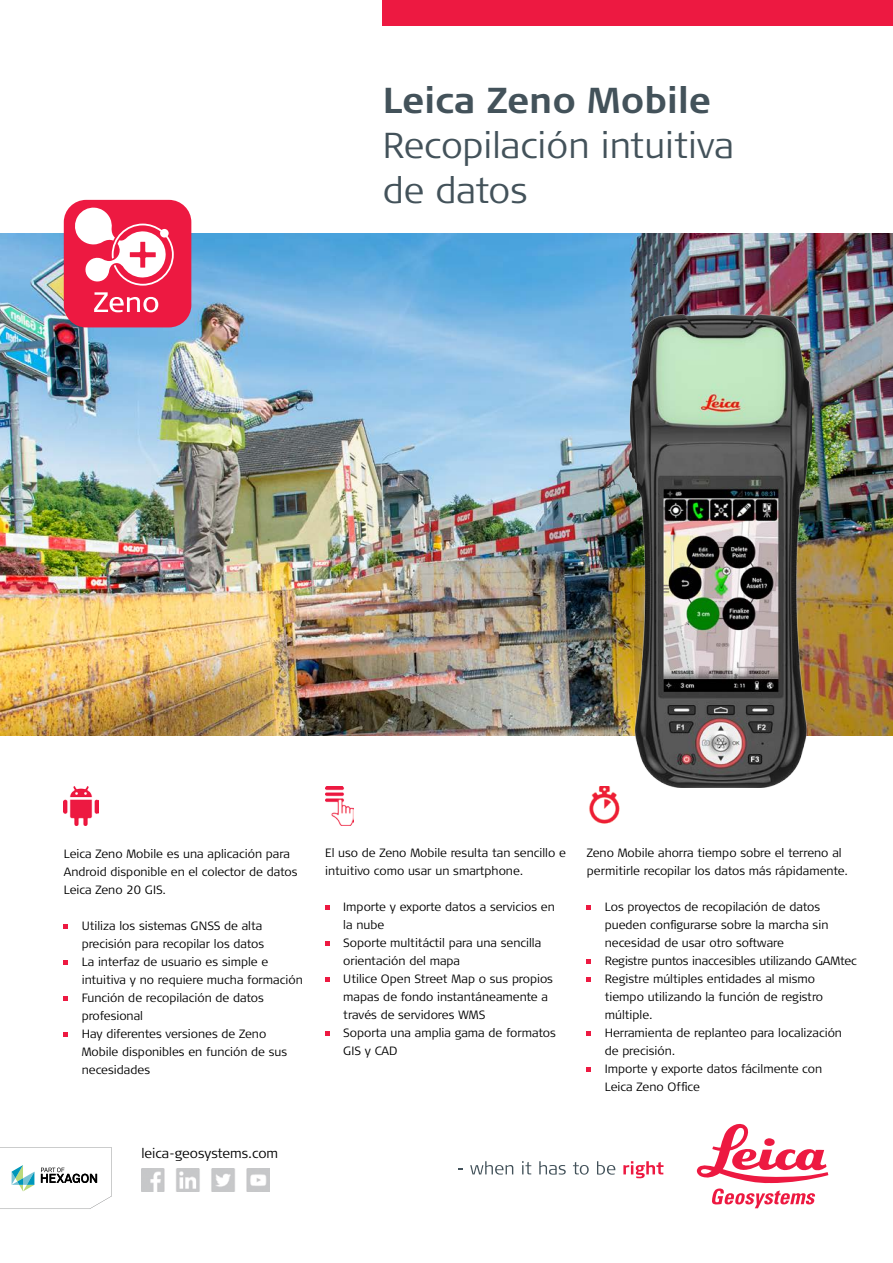
<style>
.page{position:relative;width:893px;height:1263px;background:#fff}
.page>*{position:absolute;margin:0;border:0;box-sizing:border-box;transform-origin:0 0}
.t1{font:300 36px/45px "Signa Column";color:#43525a}
.t2{font:700 36px "Signa Column";color:#43525a}
.t3{font:300 13.5px "Signa Column";color:#000}
.t4{font:300 12px/18px "Signa Column";color:#000}
</style>
<div class="page">
<div style="left:383px;top:0;width:510px;height:26px;background:#ed1941"></div>
<svg style="left:587px;top:905px;width:4px;height:5px"></svg>
<svg style="left:587px;top:959px;width:4px;height:5px"></svg>
<svg style="left:587px;top:977px;width:4px;height:5px"></svg>
<svg style="left:587px;top:1031px;width:4px;height:5px"></svg>
<svg style="left:587px;top:1067px;width:4px;height:5px"></svg>
<svg style="left:64px;top:924px;width:4px;height:4px"></svg>
<svg style="left:64px;top:960px;width:4px;height:4px"></svg>
<svg style="left:64px;top:996px;width:4px;height:4px"></svg>
<svg style="left:64px;top:1032px;width:4px;height:4px"></svg>
<svg style="left:325px;top:905px;width:5px;height:5px"></svg>
<svg style="left:325px;top:941px;width:5px;height:5px"></svg>
<svg style="left:325px;top:977px;width:5px;height:5px"></svg>
<svg style="left:325px;top:1031px;width:5px;height:5px"></svg>
<img style="left:0;top:234px;width:893px;height:502px">
<div style="left:64px;top:200px;width:127px;height:127px;background:#ed1941;border-radius:22px"></div>
<svg style="left:94px;top:292px;width:64px;height:20px"></svg>
<svg style="left:75px;top:207px;width:99px;height:79px"></svg>
<img style="left:630px;top:315px;width:181px;height:472px">
<img style="left:325px;top:787px;width:28px;height:39px">
<img style="left:64px;top:787px;width:35px;height:39px">
<img style="left:589px;top:787px;width:31px;height:37px">
<svg style="left:470px;top:1161px;width:43px;height:14px"></svg>
<svg style="left:522px;top:1161px;width:9px;height:13px"></svg>
<svg style="left:539px;top:1161px;width:27px;height:13px"></svg>
<svg style="left:573px;top:1162px;width:16px;height:13px"></svg>
<svg style="left:597px;top:1161px;width:18px;height:14px"></svg>
<svg style="left:623px;top:1161px;width:40px;height:17px"></svg>
<svg style="left:697px;top:1123px;width:131px;height:85px"></svg>
<svg style="left:0;top:1147px;width:112px;height:62px"></svg>
<img style="left:142px;top:1169px;width:127px;height:23px">
<h1 class="t2" style="left:383px;top:77px;width:330px">Leica Zeno Mobile</h1>
<h1 class="t1" style="left:383px;top:124px;width:353px">Recopilación intuitiva de datos</h1>
<p class="t4" style="left:64px;top:845px;width:235px">Leica Zeno Mobile es una aplicación para<br>Android disponible en el colector de datos<br>Leica Zeno 20 GIS.</p>
<p class="t4" style="left:82px;top:917px;width:223px">Utiliza los sistemas GNSS de alta precisión para recopilar los datos<br>La interfaz de usuario es simple e intuitiva y no requiere mucha formación<br>Función de recopilación de datos profesional<br>Hay diferentes versiones de Zeno<br>Mobile disponibles en función de sus necesidades</p>
<p class="t3" style="left:141px;top:1145px;width:138px">leica-geosystems.com</p>
<p class="t4" style="left:325px;top:844px;width:242px">El uso de Zeno Mobile resulta tan sencillo e intuitivo como usar un smartphone.</p>
<p class="t4" style="left:343px;top:898px;width:214px">Importe y exporte datos a servicios en la nube<br>Soporte multitáctil para una sencilla orientación del mapa<br>Utilice Open Street Map o sus propios mapas de fondo instantáneamente a través de servidores WMS<br>Soporta una amplia gama de formatos<br>GIS y CAD</p>
<p class="t4" style="left:587px;top:844px;width:263px">Zeno Mobile ahorra tiempo sobre el terreno al permitirle recopilar los datos más rápidamente.</p>
<p class="t4" style="left:605px;top:898px;width:253px">Los proyectos de recopilación de datos pueden configurarse sobre la marcha sin necesidad de usar otro software<br>Registre puntos inaccesibles utilizando GAMtec Registre múltiples entidades al mismo tiempo utilizando la función de registro múltiple.<br>Herramienta de replanteo para localización de precisión.<br>Importe y exporte datos fácilmente con<br>Leica Zeno Office</p>
</div>
